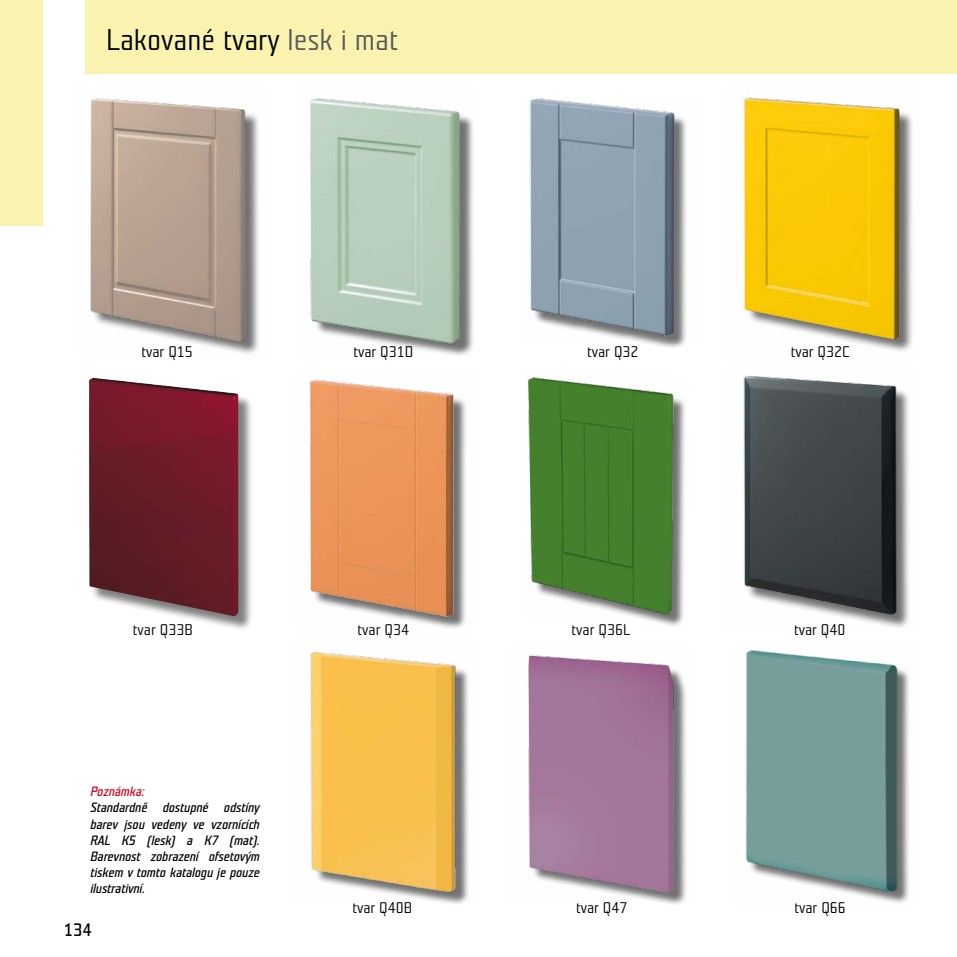
<style>
.page{position:relative;width:957px;height:957px;background:#fff}
.page>*{position:absolute;margin:0;border:0;box-sizing:border-box;transform-origin:0 0}
.NADPISY{font:700 30px "Teuton Weiss";color:#000}
.t1{font:18px "Teuton Normal";color:#000}
.t2{font:700 15.45px "Teuton Weiss";color:#000}
.t3{font:italic 13.5px/16.2px "Teuton Normal";letter-spacing:-.01em;color:#000;text-align:justify}
.t4{font:italic 13.5px "Teuton Normal";letter-spacing:-.01em;color:#cd071e}
.s1{color:#58585a}
</style>
<div class="page">
<div style="left:0;top:0;width:43px;height:225px;background:#faf3af"></div>
<div style="left:85px;top:0;width:872px;height:74px;background:#faf3af"></div>
<img style="left:90px;top:98px;width:169px;height:256px">
<img style="left:310px;top:98px;width:163px;height:258px">
<div style="left:532px;top:102px;width:156px;height:247px;background:#000;opacity:.55"></div>
<img style="left:529px;top:98px;width:159px;height:246px">
<img style="left:744px;top:97px;width:168px;height:254px">
<div style="left:312px;top:383px;width:155px;height:247px;background:#000;opacity:.55"></div>
<img style="left:310px;top:379px;width:157px;height:245px">
<div style="left:531px;top:380px;width:156px;height:248px;background:#000;opacity:.55"></div>
<img style="left:527px;top:377px;width:150px;height:240px">
<img style="left:743px;top:375px;width:166px;height:252px">
<div style="left:91px;top:380px;width:162px;height:251px;background:#000;opacity:.5"></div>
<img style="left:89px;top:378px;width:149px;height:238px">
<img style="left:310px;top:652px;width:159px;height:252px">
<img style="left:528px;top:655px;width:158px;height:247px">
<img style="left:745px;top:650px;width:164px;height:253px">
<p class="NADPISY" style="left:106px;top:24px;width:293px">Lakované tvary <span class="s1">lesk i mat</span></p>
<p class="t2" style="left:141px;top:343px;width:53px">tvar Q15</p>
<p class="t2" style="left:353px;top:343px;width:61px">tvar Q31D</p>
<p class="t2" style="left:133px;top:622px;width:61px">tvar Q33B</p>
<p class="t4" style="left:90px;top:785px;width:56px">Poznámka:</p>
<p class="t3" style="left:90px;top:800px;width:171px">Standardně dostupné odstíny barev jsou vedeny ve vzornících RAL K5 (lesk) a K7 (mat).<br>Barevnost zobrazení ofsetovým tiskem v tomto katalogu je pouze ilustrativní.</p>
<h2 class="t1" style="left:64px;top:920px;width:30px">134</h2>
<p class="t2" style="left:358px;top:622px;width:53px">tvar Q34</p>
<p class="t2" style="left:352px;top:900px;width:61px">tvar Q40B</p>
<p class="t2" style="left:587px;top:343px;width:53px">tvar Q32</p>
<p class="t2" style="left:790px;top:343px;width:60px">tvar Q32C</p>
<p class="t2" style="left:571px;top:622px;width:60px">tvar Q36L</p>
<p class="t2" style="left:794px;top:622px;width:53px">tvar Q40</p>
<p class="t2" style="left:576px;top:900px;width:53px">tvar Q47</p>
<p class="t2" style="left:794px;top:900px;width:53px">tvar Q66</p>
</div>
